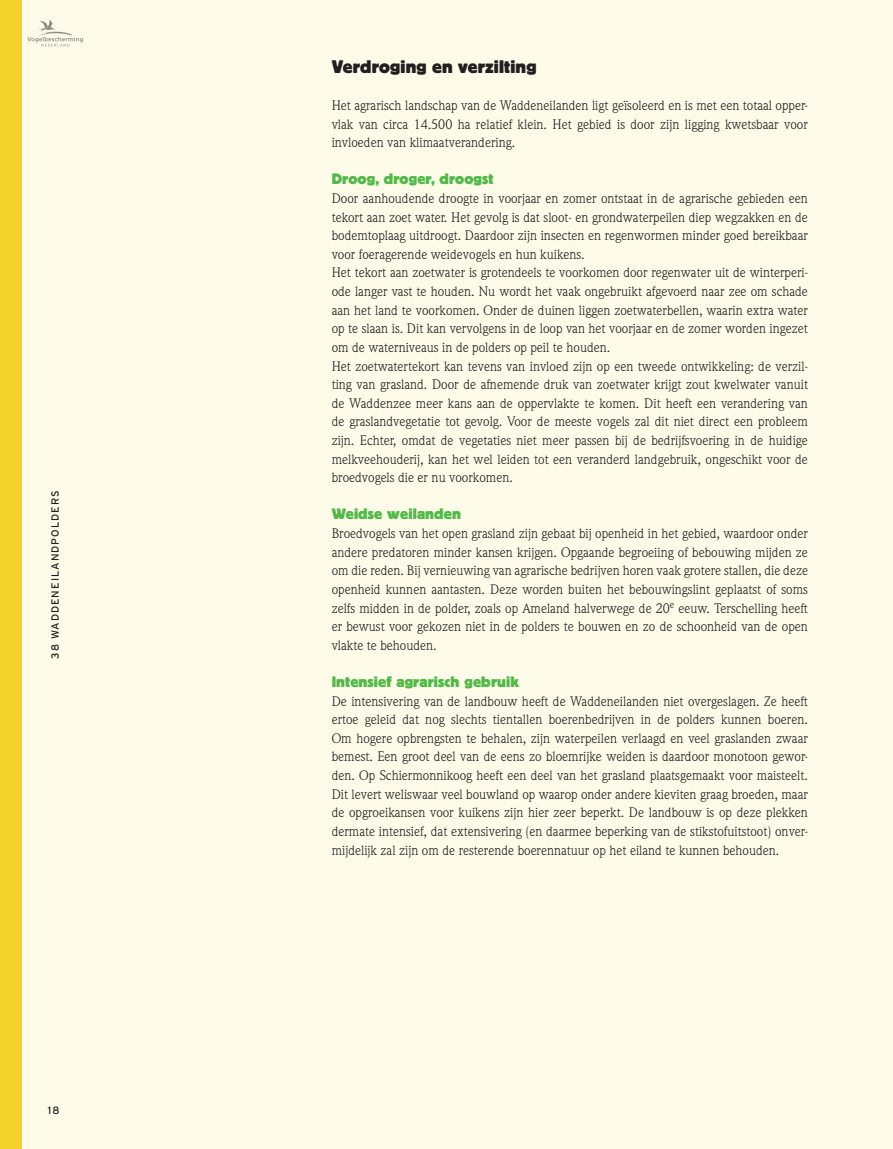
<style>
.page{position:relative;width:893px;height:1149px;background:#fff}
.page>*{position:absolute;margin:0;border:0;box-sizing:border-box;transform-origin:0 0}
.t1{font:700 18px "Block BE";letter-spacing:.01em;color:#231f20}
.t2{font:700 15px "Block BE";letter-spacing:.01em;color:#51b948}
.t3{font:13.5px/18.6px "Weidemann Std";color:#231f20;text-align:justify}
.t4{font:10.5px "Interstate";letter-spacing:.1em;color:#231f20}
</style>
<div class="page">
<div style="left:0;top:0;width:893px;height:1148px;background:#fefce9"></div>
<div style="left:0;top:0;width:21px;height:1148px;background:#f4d32a"></div>
<svg style="left:27px;top:20px;width:56px;height:26px"></svg>
<p class="t4" style="left:49px;top:658px;width:170px;rotate:-90deg">38 WADDENEILANDPOLDERS</p>
<p class="t4" style="left:48px;top:1104px;width:13px">18</p>
<h1 class="t1" style="left:332px;top:56px;width:206px">Verdroging en verzilting</h1>
<p class="t3" style="left:332px;top:96px;width:478px">Het agrarisch landschap van de Waddeneilanden ligt geïsoleerd en is met een totaal opper&shy;vlak van circa 14.500 ha relatief klein. Het gebied is door zijn ligging kwetsbaar voor invloeden van klimaatverandering.</p>
<p class="t2" style="left:332px;top:171px;width:163px">Droog, droger, droogst</p>
<p class="t3" style="left:332px;top:189px;width:478px;text-align:left">Door aanhoudende droogte in voorjaar en zomer ontstaat in de agrarische gebieden een tekort aan zoet water. Het gevolg is dat sloot- en grondwaterpeilen diep wegzakken en de bodemtoplaag uitdroogt. Daardoor zijn insecten en regenwormen minder goed bereikbaar voor foeragerende weidevogels en hun kuikens.<br>Het tekort aan zoetwater is grotendeels te voorkomen door regenwater uit de winterperi&shy;ode langer vast te houden. Nu wordt het vaak ongebruikt afgevoerd naar zee om schade aan het land te voorkomen. Onder de duinen liggen zoetwaterbellen, waarin extra water op te slaan is. Dit kan vervolgens in de loop van het voorjaar en de zomer worden ingezet om de waterniveaus in de polders op peil te houden.<br>Het zoetwatertekort kan tevens van invloed zijn op een tweede ontwikkeling: de verzil&shy;ting van grasland. Door de afnemende druk van zoetwater krijgt zout kwelwater vanuit de Waddenzee meer kans aan de oppervlakte te komen. Dit heeft een verandering van de graslandvegetatie tot gevolg. Voor de meeste vogels zal dit niet direct een probleem zijn. Echter, omdat de vegetaties niet meer passen bij de bedrijfsvoering in de huidige melkveehouderij, kan het wel leiden tot een veranderd landgebruik, ongeschikt voor de broedvogels die er nu voorkomen.</p>
<p class="t2" style="left:332px;top:505px;width:131px">Weidse weilanden</p>
<p class="t3" style="left:332px;top:524px;width:478px">Broedvogels van het open grasland zijn gebaat bij openheid in het gebied, waardoor onder andere predatoren minder kansen krijgen. Opgaande begroeiing of bebouwing mijden ze om die reden. Bij vernieuwing van agrarische bedrijven horen vaak grotere stallen, die deze openheid kunnen aantasten. Deze worden buiten het bebouwingslint geplaatst of soms zelfs midden in de polder, zoals op Ameland halverwege de 20<sup>e</sup> eeuw. Terschelling heeft er bewust voor gekozen niet in de polders te bouwen en zo de schoonheid van de open vlakte te behouden.</p>
<p class="t2" style="left:332px;top:673px;width:189px">Intensief agrarisch gebruik</p>
<p class="t3" style="left:332px;top:691px;width:478px">De intensivering van de landbouw heeft de Waddeneilanden niet overgeslagen. Ze heeft ertoe geleid dat nog slechts tientallen boerenbedrijven in de polders kunnen boeren.<br>Om hogere opbrengsten te behalen, zijn waterpeilen verlaagd en veel graslanden zwaar bemest. Een groot deel van de eens zo bloemrijke weiden is daardoor monotoon gewor&shy;den. Op Schiermonnikoog heeft een deel van het grasland plaatsgemaakt voor maisteelt.<br>Dit levert weliswaar veel bouwland op waarop onder andere kieviten graag broeden, maar de opgroeikansen voor kuikens zijn hier zeer beperkt. De landbouw is op deze plekken dermate intensief, dat extensivering (en daarmee beperking van de stikstofuitstoot) onver&shy;mijdelijk zal zijn om de resterende boerennatuur op het eiland te kunnen behouden.</p>
</div>
